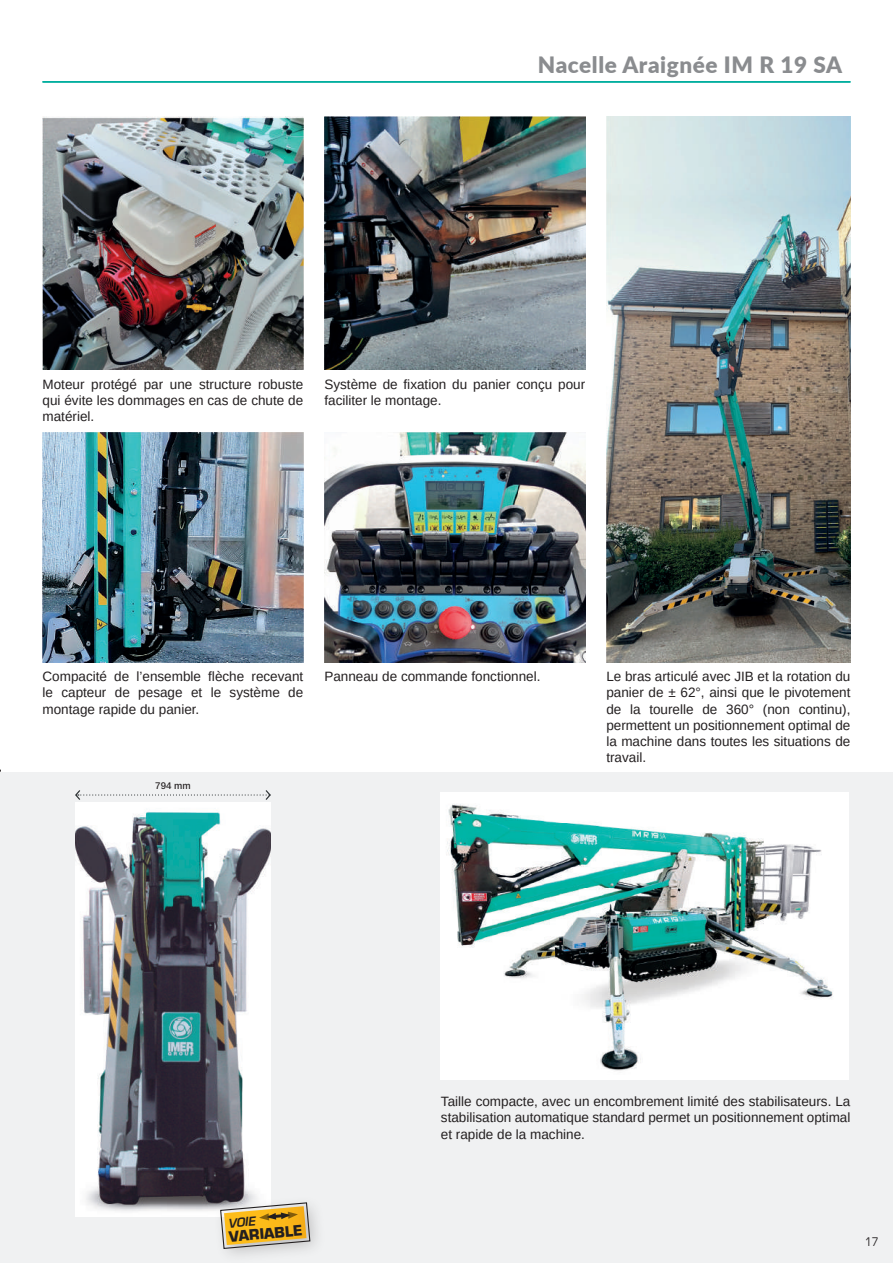
<style>
.page{position:relative;width:893px;height:1263px;background:#fff}
.page>*{position:absolute;margin:0;border:0;box-sizing:border-box;transform-origin:0 0}
.t1{font:900 22.5px "Lato";letter-spacing:.025em;color:#8a8c8f}
.t2{font:700 14.1px "Eurostile LT Std";color:#231f20}
.t3{font:13.5px/16.2px "Arimo";color:#231f20;text-align:justify}
.t4{font:italic 600 12px "Eurostile LT Std";color:#231f20}
.t5{font:condensed 12px "Eurostile LT Std";color:#231f20}
.t6{font:500 9.6px "Arimo";color:#231f20}
</style>
<div class="page">
<div style="left:0;top:772px;width:893px;height:491px;background:#f0f1f2"></div>
<hr style="left:43px;top:81px;width:807px;height:2px;background:#00ae9e">
<img style="left:75px;top:802px;width:196px;height:414px">
<svg style="left:75px;top:790px;width:196px;height:10px"></svg>
<div style="left:212px;top:1193px;width:116px;height:70px;background:#231f20;opacity:.25"></div>
<svg style="left:219px;top:1202px;width:92px;height:47px;background:#ddb75d"></svg>
<img style="left:43px;top:116px;width:260px;height:254px">
<img style="left:324px;top:116px;width:261px;height:254px">
<img style="left:43px;top:432px;width:260px;height:230px">
<img style="left:324px;top:432px;width:261px;height:230px">
<img style="left:606px;top:116px;width:244px;height:546px">
<img style="left:441px;top:792px;width:408px;height:288px">
<h1 class="t1" style="left:538px;top:48px;width:306px">Nacelle Araignée IM R 19 SA</h1>
<p class="t3" style="left:43px;top:376px;width:262px">Moteur protégé par une structure robuste qui évite les dommages en cas de chute de matériel.</p>
<p class="t3" style="left:324px;top:376px;width:262px">Système de fixation du panier conçu pour faciliter le montage.</p>
<p class="t3" style="left:43px;top:668px;width:262px">Compacité de l’ensemble flèche recevant le capteur de pesage et le système de montage rapide du panier.</p>
<p class="t6" style="left:155px;top:779px;width:37px">794 mm</p>
<p class="t3" style="left:324px;top:668px;width:218px">Panneau de commande fonctionnel.</p>
<p class="t3" style="left:606px;top:668px;width:246px">Le bras articulé avec JIB et la rotation du panier de ± 62°, ainsi que le pivotement de la tourelle de 360° (non continu), permettent un positionnement optimal de la machine dans toutes les situations de travail.</p>
<p class="t4" style="left:227px;top:1216px;width:29px;rotate:-5deg">VOIE</p>
<p class="t2" style="left:228px;top:1228px;width:75px;rotate:-5deg">VARIABLE</p>
<p class="t3" style="left:441px;top:1093px;width:411px">Taille compacte, avec un encombrement limité des stabilisateurs. La stabilisation automatique standard permet un positionnement optimal et rapide de la machine.</p>
<p class="t5" style="left:865px;top:1235px;width:15px">17</p>
</div>
